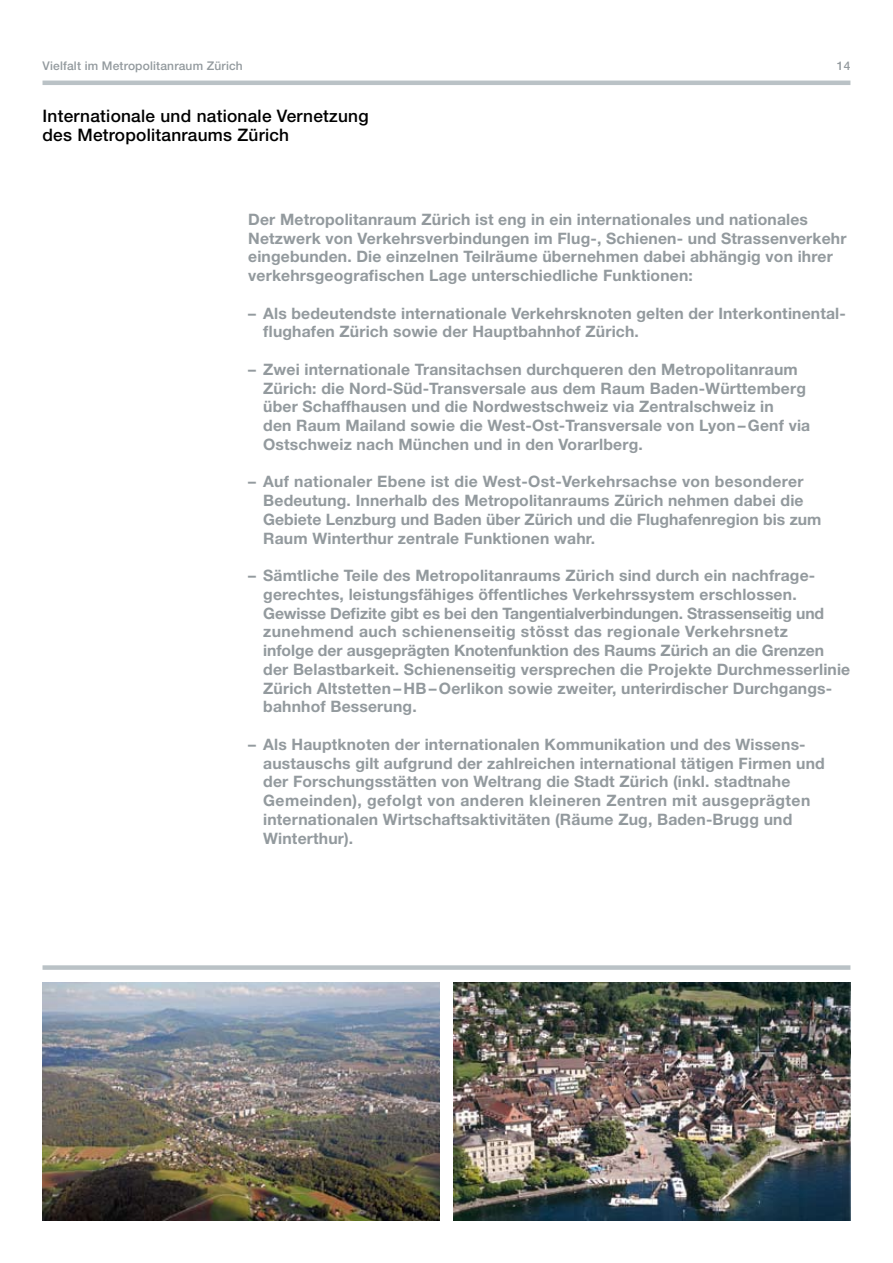
<style>
.page{position:relative;width:893px;height:1263px;background:#fff}
.page>*{position:absolute;margin:0;border:0;box-sizing:border-box;transform-origin:0 0}
.t1{font:500 17.25px/18.8px "Helvetica Neue";letter-spacing:.015em;color:#000}
.t2{font:700 15.75px/18.8px "Helvetica Neue";letter-spacing:.01em;color:#939a9e}
.t3{font:500 12px "Helvetica Neue";letter-spacing:.015em;color:#939a9e}
</style>
<div class="page">
<hr style="left:43px;top:81px;width:807px;height:4px;background:#bac2c6">
<div style="left:43px;top:965px;width:807px;height:5px;background:#bac2c6"></div>
<img style="left:454px;top:983px;width:396px;height:237px">
<img style="left:43px;top:982px;width:396px;height:238px">
<p class="t3" style="left:43px;top:59px;width:202px">Vielfalt im Metropolitanraum Zürich</p>
<p class="t1" style="left:43px;top:106px;width:328px">Internationale und nationale Vernetzung des Metropolitanraums Zürich</p>
<p class="t3" style="left:837px;top:59px;width:15px">14</p>
<p class="t2" style="left:248px;top:210px;width:600px">Der Metropolitanraum Zürich ist eng in ein internationales und nationales Netzwerk von Verkehrsverbindungen im Flug-, Schienen- und Strassenverkehr eingebunden. Die einzelnen Teilräume übernehmen dabei abhängig von ihrer verkehrsgeografischen Lage unterschiedliche Funktionen:</p>
<p class="t2" style="left:263px;top:303px;width:584px;text-indent:-15px">– Als bedeutendste internationale Verkehrsknoten gelten der Interkontinental&shy;flughafen Zürich sowie der Hauptbahnhof Zürich.</p>
<p class="t2" style="left:263px;top:360px;width:549px;text-indent:-15px">– Zwei internationale Transitachsen durchqueren den Metropolitanraum Zürich: die Nord-Süd-Transversale aus dem Raum Baden-Württemberg über Schaffhausen und die Nordwestschweiz via Zentralschweiz in<br>den Raum Mailand sowie die West-Ost-Transversale von Lyon–Genf via Ostschweiz nach München und in den Vorarlberg.</p>
<p class="t2" style="left:263px;top:472px;width:560px;text-indent:-15px">– Auf nationaler Ebene ist die West-Ost-Verkehrsachse von besonderer Bedeutung. Innerhalb des Metropolitanraums Zürich nehmen dabei die Gebiete Lenzburg und Baden über Zürich und die Flughafenregion bis zum Raum Winterthur zentrale Funktionen wahr.</p>
<p class="t2" style="left:263px;top:566px;width:589px;text-indent:-15px">– Sämtliche Teile des Metropolitanraums Zürich sind durch ein nachfrage&shy;gerechtes, leistungsfähiges öffentliches Verkehrssystem erschlossen.<br>Gewisse Defizite gibt es bei den Tangentialverbindungen. Strassenseitig und zunehmend auch schienenseitig stösst das regionale Verkehrsnetz<br>infolge der ausgeprägten Knotenfunktion des Raums Zürich an die Grenzen der Belastbarkeit. Schienenseitig versprechen die Projekte Durchmesserlinie Zürich Altstetten–HB –Oerlikon sowie zweiter, unterirdischer Durchgangs&shy;bahnhof Besserung.</p>
<p class="t2" style="left:263px;top:734px;width:563px;text-indent:-15px">– Als Hauptknoten der internationalen Kommunikation und des Wissens&shy;austauschs gilt aufgrund der zahlreichen international tätigen Firmen und der Forschungsstätten von Weltrang die Stadt Zürich (inkl. stadtnahe Gemeinden), gefolgt von anderen kleineren Zentren mit ausgeprägten internationalen Wirtschaftsaktivitäten (Räume Zug, Baden-Brugg und Winterthur).</p>
</div>
